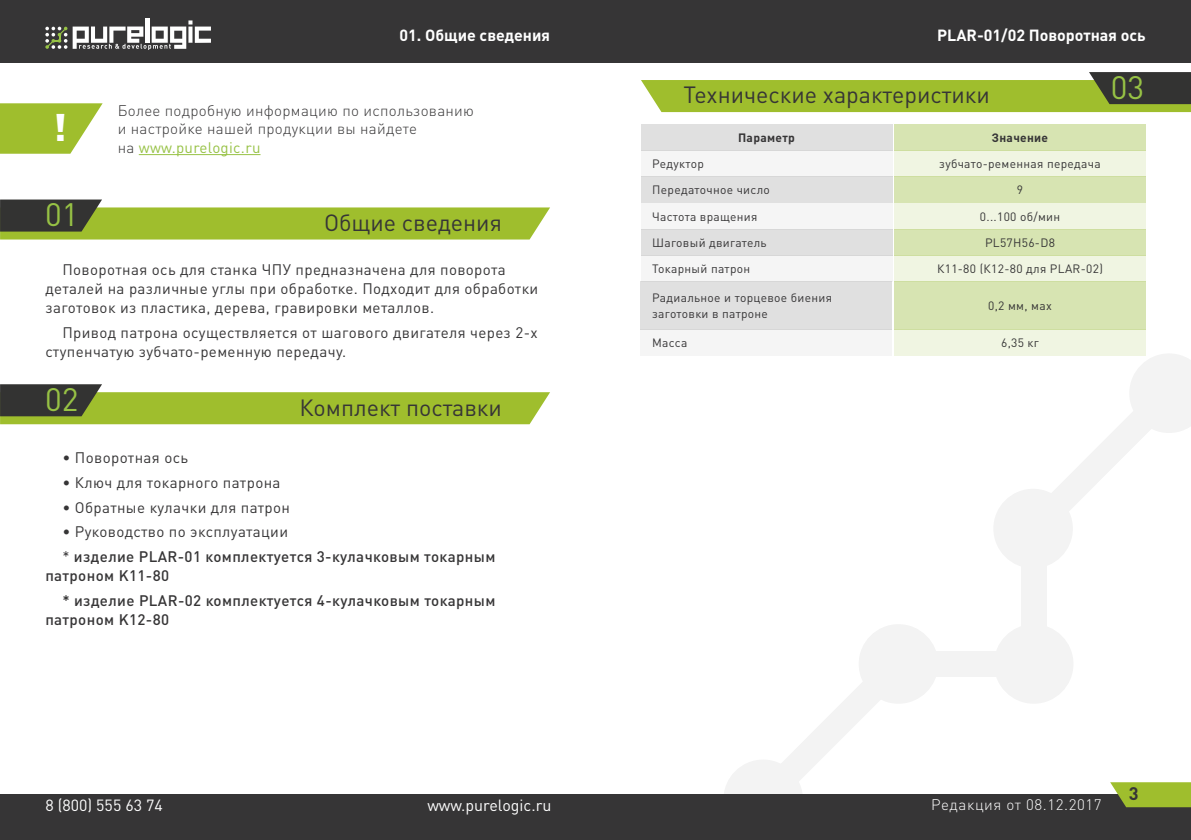
<style>
.page{position:relative;width:1191px;height:840px;background:#fff}
.page>*{position:absolute;margin:0;border:0;box-sizing:border-box;transform-origin:0 0}
.t1{font:900 38px "DIN Pro";color:#fff}
.t2{font:32px "DIN Pro";color:#97c245}
.t3{font:23.2px "DIN Pro";color:#363536}
.t4{font:700 18px "DIN Pro";color:#363536}
.t5{font:700 16px "DIN Pro";color:#fff}
.t6{font:16px "DIN Pro";color:#fff}
.t7{font:15.2px/19px "DIN Pro";letter-spacing:.025em;color:#363536}
.t8{font:500 15.2px/19px "DIN Pro";letter-spacing:.025em;color:#363536}
.t9{font:300 15.2px "DIN Pro";letter-spacing:.02em;color:#363536}
.t10{font:300 15.2px "DIN Pro";letter-spacing:.04em;color:#fff}
.t11{font:15.2px "DIN Pro";letter-spacing:.02em;color:#97c245}
.t12{font:12px/16px "DIN Pro";letter-spacing:.025em;color:#363536}
.t13{font:700 12px "DIN Pro";letter-spacing:.025em;color:#363536}
.s1{font-weight:300;color:#363536}
.s2{font-weight:400}
</style>
<div class="page">
<div style="left:858px;top:623px;width:80px;height:80px;background:#f3f3f3;border-radius:50%"></div>
<div style="left:993px;top:488px;width:80px;height:80px;background:#f3f3f3;border-radius:50%"></div>
<div style="left:994px;top:623px;width:79px;height:80px;background:#f3f3f3;border-radius:50%"></div>
<div style="left:723px;top:759px;width:80px;height:79px;background:#f3f3f3;border-radius:50%"></div>
<div style="left:1021px;top:528px;width:25px;height:135px;background:#f3f3f3"></div>
<div style="left:905px;top:650px;width:135px;height:26px;background:#f3f3f3"></div>
<svg style="left:1042px;top:353px;width:149px;height:158px"></svg>
<svg style="left:773px;top:647px;width:142px;height:134px"></svg>
<div style="left:595px;top:0;width:596px;height:62px;background:#363536"></div>
<div style="left:595px;top:793px;width:596px;height:46px;background:#363536"></div>
<svg style="left:1110px;top:782px;width:81px;height:24px;background:#9ab634"></svg>
<div style="left:0;top:0;width:595px;height:62px;background:#363536"></div>
<div style="left:0;top:793px;width:595px;height:46px;background:#363536"></div>
<hr style="left:145px;top:18px;width:4px;height:25px;background:#fff">
<svg style="left:45px;top:27px;width:22px;height:22px"></svg>
<svg style="left:73px;top:20px;width:138px;height:30px"></svg>
<svg style="left:0;top:199px;width:550px;height:40px"></svg>
<svg style="left:0;top:103px;width:103px;height:51px"></svg>
<hr style="left:139px;top:154px;width:121px;height:1px;background:#97c245">
<svg style="left:0;top:384px;width:550px;height:40px"></svg>
<svg style="left:641px;top:72px;width:550px;height:40px"></svg>
<div style="left:894px;top:177px;width:251px;height:26px;background:#d7e4b2"></div>
<div style="left:894px;top:124px;width:251px;height:26px;background:#d7e4b2"></div>
<div style="left:894px;top:229px;width:251px;height:26px;background:#d7e4b2"></div>
<div style="left:894px;top:203px;width:251px;height:26px;background:#f0f5e2"></div>
<div style="left:894px;top:150px;width:251px;height:27px;background:#f0f5e2"></div>
<div style="left:641px;top:177px;width:251px;height:26px;background:#e0e0e0"></div>
<div style="left:641px;top:124px;width:251px;height:26px;background:#e0e0e0"></div>
<div style="left:641px;top:229px;width:251px;height:26px;background:#e0e0e0"></div>
<div style="left:641px;top:203px;width:251px;height:26px;background:#f5f5f5"></div>
<div style="left:641px;top:150px;width:251px;height:27px;background:#f5f5f5"></div>
<div style="left:894px;top:255px;width:251px;height:26px;background:#f0f5e2"></div>
<div style="left:641px;top:255px;width:251px;height:26px;background:#f5f5f5"></div>
<div style="left:894px;top:281px;width:251px;height:48px;background:#d7e4b2"></div>
<div style="left:641px;top:281px;width:251px;height:48px;background:#e0e0e0"></div>
<div style="left:894px;top:329px;width:251px;height:27px;background:#f0f5e2"></div>
<div style="left:641px;top:329px;width:251px;height:27px;background:#f5f5f5"></div>
<p class="t1" style="left:53px;top:102px;width:15px">!</p>
<p class="t5" style="left:399px;top:24px;width:152px">01. Общие сведения</p>
<p class="t9" style="left:118px;top:100px;width:358px">Более подробную информацию по использованию</p>
<p class="t9" style="left:118px;top:118px;width:301px">и настройке нашей продукции вы найдете</p>
<p class="t11" style="left:118px;top:137px;width:144px"><span class="s1">на</span> www.purelogic.ru</p>
<p class="t2" style="left:45px;top:193px;width:35px">01</p>
<p class="t3" style="left:324px;top:206px;width:179px">Общие сведения</p>
<p class="t7" style="left:45px;top:259px;width:494px;text-indent:17px">Поворотная ось для станка ЧПУ предназначена для поворота деталей на различные углы при обработке. Подходит для обработки заготовок из пластика, дерева, гравировки металлов.</p>
<p class="t7" style="left:45px;top:322px;width:494px;text-indent:17px">Привод патрона осуществляется от шагового двигателя через 2-х ступенчатую зубчато-ременную передачу.</p>
<p class="t2" style="left:45px;top:377px;width:35px">02</p>
<p class="t3" style="left:299px;top:391px;width:204px">Комплект поставки</p>
<p class="t7" style="left:62px;top:447px;width:127px">• Поворотная ось</p>
<p class="t7" style="left:62px;top:472px;width:220px">• Ключ для токарного патрона</p>
<p class="t7" style="left:62px;top:496px;width:229px">• Обратные кулачки для патрон</p>
<p class="t7" style="left:62px;top:521px;width:227px">• Руководство по эксплуатации</p>
<p class="t8" style="left:45px;top:546px;width:451px;text-indent:17px"><span class="s2">*</span> изделие PLAR-01 комплектуется 3-кулачковым токарным патроном K11-80</p>
<p class="t8" style="left:45px;top:589px;width:452px;text-indent:17px">* изделие PLAR-02 комплектуется 4-кулачковым токарным патроном K12-80</p>
<p class="t6" style="left:45px;top:793px;width:119px">8 (800) 555 63 74</p>
<p class="t6" style="left:427px;top:793px;width:126px">www.purelogic.ru</p>
<p class="t5" style="left:937px;top:24px;width:210px">PLAR-01/02 Поворотная ось</p>
<p class="t3" style="left:683px;top:79px;width:308px">Технические характеристики</p>
<p class="t2" style="left:1111px;top:66px;width:35px">03</p>
<p class="t13" style="left:738px;top:130px;width:58px">Параметр</p>
<p class="t13" style="left:991px;top:130px;width:58px">Значение</p>
<p class="t12" style="left:939px;top:155px;width:163px">зубчато-ременная передача</p>
<p class="t12" style="left:652px;top:155px;width:53px">Редуктор</p>
<p class="t12" style="left:652px;top:181px;width:119px">Передаточное число</p>
<p class="t12" style="left:652px;top:208px;width:107px">Частота вращения</p>
<p class="t12" style="left:652px;top:234px;width:116px">Шаговый двигатель</p>
<p class="t12" style="left:652px;top:260px;width:99px">Токарный патрон</p>
<p class="t12" style="left:652px;top:289px;width:181px">Радиальное и торцевое биения заготовки в патроне</p>
<p class="t12" style="left:652px;top:334px;width:37px">Масса</p>
<p class="t12" style="left:1017px;top:181px;width:8px">9</p>
<p class="t12" style="left:980px;top:208px;width:82px">0...100 об/мин</p>
<p class="t12" style="left:985px;top:234px;width:71px">PL57H56-D8</p>
<p class="t12" style="left:937px;top:260px;width:167px">К11-80 (К12-80 для PLAR-02)</p>
<p class="t12" style="left:988px;top:297px;width:65px">0,2 мм, мах</p>
<p class="t12" style="left:1001px;top:334px;width:39px">6,35 кг</p>
<p class="t10" style="left:931px;top:793px;width:172px">Редакция от 08.12.2017</p>
<p class="t4" style="left:1128px;top:781px;width:11px">3</p>
</div>
